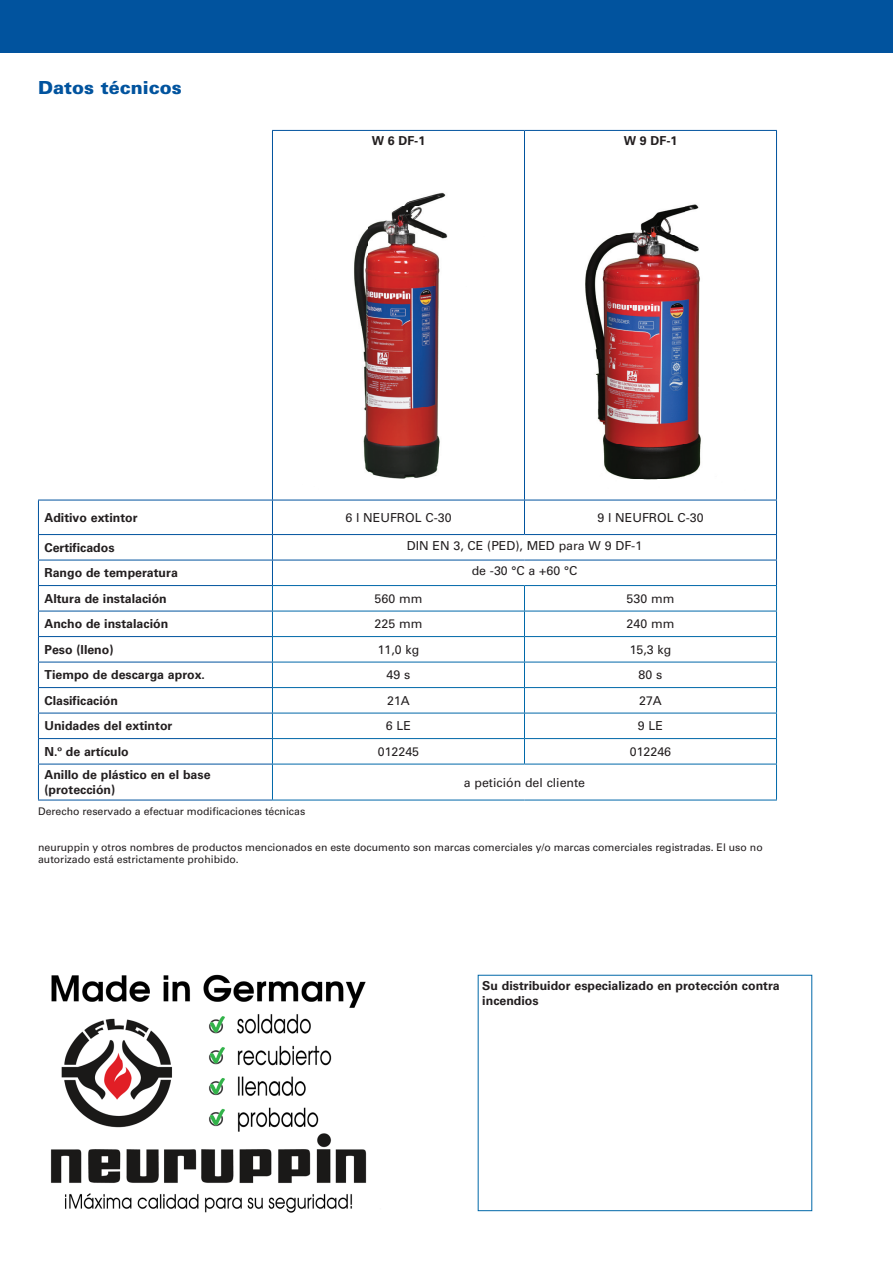
<style>
.page{position:relative;width:893px;height:1263px;background:#fff}
.page>*{position:absolute;margin:0;border:0;box-sizing:border-box;transform-origin:0 0}
._03_12_pt_Blue_Heade{font:900 18px "Univers LT Std";color:#01539e}
._06_Text_8_25{font:700 12.3px "Univers LT Std";color:#231f20}
._09_Tabbed_Copy{font:12.3px "Univers LT Std";color:#231f20}
._04_Bold_Subhead{font:700 12.3px/15px "Univers LT Std";color:#231f20}
._09_Tabbed_Copy-2{font:700 12.3px/15px "Univers LT Std";color:#231f20}
._16_Note_7_pt__type{font:10.5px/12px "Univers LT Std";color:#231f20}
</style>
<div class="page">
<div style="left:0;top:0;width:893px;height:52px;background:#01539e"></div>
<hr style="left:272px;top:130px;width:252px;height:1px;background:#01539e">
<hr style="left:272px;top:131px;width:1px;height:369px;background:#01539e">
<hr style="left:524px;top:130px;width:253px;height:1px;background:#01539e">
<hr style="left:524px;top:131px;width:1px;height:369px;background:#01539e">
<hr style="left:776px;top:131px;width:1px;height:369px;background:#01539e">
<hr style="left:38px;top:500px;width:234px;height:1px;background:#01539e">
<hr style="left:38px;top:500px;width:1px;height:34px;background:#01539e">
<hr style="left:272px;top:500px;width:252px;height:1px;background:#01539e">
<hr style="left:272px;top:500px;width:1px;height:34px;background:#01539e">
<hr style="left:524px;top:500px;width:253px;height:1px;background:#01539e">
<hr style="left:524px;top:500px;width:1px;height:34px;background:#01539e">
<hr style="left:776px;top:500px;width:1px;height:34px;background:#01539e">
<hr style="left:38px;top:534px;width:234px;height:1px;background:#01539e">
<hr style="left:272px;top:534px;width:252px;height:1px;background:#01539e">
<hr style="left:524px;top:534px;width:253px;height:1px;background:#01539e">
<hr style="left:38px;top:560px;width:234px;height:1px;background:#01539e">
<hr style="left:272px;top:560px;width:252px;height:1px;background:#01539e">
<hr style="left:524px;top:560px;width:253px;height:1px;background:#01539e">
<hr style="left:38px;top:585px;width:234px;height:1px;background:#01539e">
<hr style="left:38px;top:611px;width:234px;height:1px;background:#01539e">
<hr style="left:38px;top:636px;width:234px;height:1px;background:#01539e">
<hr style="left:38px;top:662px;width:234px;height:1px;background:#01539e">
<hr style="left:38px;top:687px;width:234px;height:1px;background:#01539e">
<hr style="left:38px;top:713px;width:234px;height:1px;background:#01539e">
<hr style="left:38px;top:738px;width:234px;height:1px;background:#01539e">
<svg style="left:38px;top:535px;width:1px;height:229px"></svg>
<hr style="left:38px;top:764px;width:234px;height:1px;background:#01539e">
<hr style="left:38px;top:764px;width:1px;height:36px;background:#01539e">
<hr style="left:38px;top:800px;width:234px;height:1px;background:#01539e">
<hr style="left:272px;top:585px;width:252px;height:1px;background:#0068a9">
<hr style="left:524px;top:585px;width:253px;height:1px;background:#0068a9">
<hr style="left:272px;top:611px;width:252px;height:1px;background:#0068a9">
<hr style="left:524px;top:611px;width:253px;height:1px;background:#0068a9">
<hr style="left:272px;top:636px;width:252px;height:1px;background:#0068a9">
<hr style="left:524px;top:636px;width:253px;height:1px;background:#0068a9">
<hr style="left:272px;top:662px;width:252px;height:1px;background:#0068a9">
<hr style="left:524px;top:662px;width:253px;height:1px;background:#0068a9">
<hr style="left:272px;top:687px;width:252px;height:1px;background:#0068a9">
<hr style="left:524px;top:687px;width:253px;height:1px;background:#0068a9">
<hr style="left:272px;top:713px;width:252px;height:1px;background:#0068a9">
<hr style="left:524px;top:713px;width:253px;height:1px;background:#0068a9">
<hr style="left:272px;top:738px;width:252px;height:1px;background:#0068a9">
<svg style="left:272px;top:535px;width:1px;height:229px"></svg>
<hr style="left:524px;top:738px;width:253px;height:1px;background:#0068a9">
<svg style="left:524px;top:586px;width:1px;height:178px"></svg>
<svg style="left:776px;top:535px;width:1px;height:229px"></svg>
<hr style="left:272px;top:764px;width:252px;height:1px;background:#0068a9">
<hr style="left:272px;top:764px;width:1px;height:36px;background:#0068a9">
<hr style="left:524px;top:764px;width:253px;height:1px;background:#0068a9">
<hr style="left:776px;top:764px;width:1px;height:36px;background:#0068a9">
<hr style="left:272px;top:800px;width:252px;height:1px;background:#0068a9">
<hr style="left:524px;top:800px;width:253px;height:1px;background:#0068a9">
<img style="left:354px;top:192px;width:94px;height:287px">
<img style="left:585px;top:204px;width:116px;height:276px">
<img style="left:50px;top:974px;width:317px;height:239px">
<p class="_03_12_pt_Blue_Heade" style="left:38px;top:76px;width:145px">Datos técnicos</p>
<p class="_04_Bold_Subhead" style="left:372px;top:134px;width:55px">W 6 DF-1</p>
<p class="_04_Bold_Subhead" style="left:624px;top:134px;width:55px">W 9 DF-1</p>
<p class="_06_Text_8_25" style="left:44px;top:510px;width:95px">Aditivo extintor</p>
<p class="_09_Tabbed_Copy" style="left:345px;top:510px;width:108px">6 l NEUFROL C-30</p>
<p class="_09_Tabbed_Copy" style="left:597px;top:510px;width:108px">9 l NEUFROL C-30</p>
<p class="_06_Text_8_25" style="left:44px;top:540px;width:72px">Certificados</p>
<p class="_09_Tabbed_Copy" style="left:407px;top:538px;width:237px">DIN EN 3, CE (PED), MED para W 9 DF-1</p>
<p class="_06_Text_8_25" style="left:44px;top:566px;width:135px">Rango de temperatura</p>
<p class="_09_Tabbed_Copy" style="left:472px;top:563px;width:107px">de -30 °C a +60 °C</p>
<p class="_06_Text_8_25" style="left:44px;top:591px;width:124px">Altura de instalación</p>
<p class="_09_Tabbed_Copy" style="left:375px;top:591px;width:49px">560 mm</p>
<p class="_09_Tabbed_Copy" style="left:627px;top:591px;width:49px">530 mm</p>
<p class="_06_Text_8_25" style="left:44px;top:617px;width:125px">Ancho de instalación</p>
<p class="_09_Tabbed_Copy" style="left:375px;top:617px;width:49px">225 mm</p>
<p class="_09_Tabbed_Copy" style="left:627px;top:617px;width:49px">240 mm</p>
<p class="_06_Text_8_25" style="left:44px;top:642px;width:71px">Peso (lleno)</p>
<p class="_09_Tabbed_Copy" style="left:378px;top:642px;width:43px">11,0 kg</p>
<p class="_09_Tabbed_Copy" style="left:630px;top:642px;width:43px">15,3 kg</p>
<p class="_06_Text_8_25" style="left:44px;top:668px;width:162px">Tiempo de descarga aprox.</p>
<p class="_09_Tabbed_Copy" style="left:387px;top:668px;width:25px">49 s</p>
<p class="_09_Tabbed_Copy" style="left:639px;top:668px;width:25px">80 s</p>
<p class="_06_Text_8_25" style="left:44px;top:693px;width:75px">Clasificación</p>
<p class="_09_Tabbed_Copy" style="left:387px;top:693px;width:24px">21A</p>
<p class="_09_Tabbed_Copy" style="left:639px;top:693px;width:24px">27A</p>
<p class="_06_Text_8_25" style="left:44px;top:719px;width:129px">Unidades del extintor</p>
<p class="_09_Tabbed_Copy" style="left:386px;top:719px;width:27px">6 LE</p>
<p class="_09_Tabbed_Copy" style="left:638px;top:719px;width:27px">9 LE</p>
<p class="_06_Text_8_25" style="left:44px;top:744px;width:86px">N.º de artículo</p>
<p class="_09_Tabbed_Copy" style="left:378px;top:744px;width:43px">012245</p>
<p class="_09_Tabbed_Copy" style="left:630px;top:744px;width:43px">012246</p>
<p class="_09_Tabbed_Copy-2" style="left:44px;top:767px;width:168px">Anillo de plástico en el base (protección)</p>
<p class="_09_Tabbed_Copy" style="left:464px;top:775px;width:123px">a petición del cliente</p>
<p class="_16_Note_7_pt__type" style="left:38px;top:806px;width:269px">Derecho reservado a efectuar modificaciones técnicas</p>
<p class="_16_Note_7_pt__type" style="left:38px;top:842px;width:726px">neuruppin y otros nombres de productos mencionados en este documento son marcas comerciales y/o marcas comerciales registradas. El uso no autorizado está estrictamente prohibido.</p>
<p class="_04_Bold_Subhead" style="left:482px;top:978px;width:299px">Su distribuidor especializado en protección contra incendios</p>
</div>
